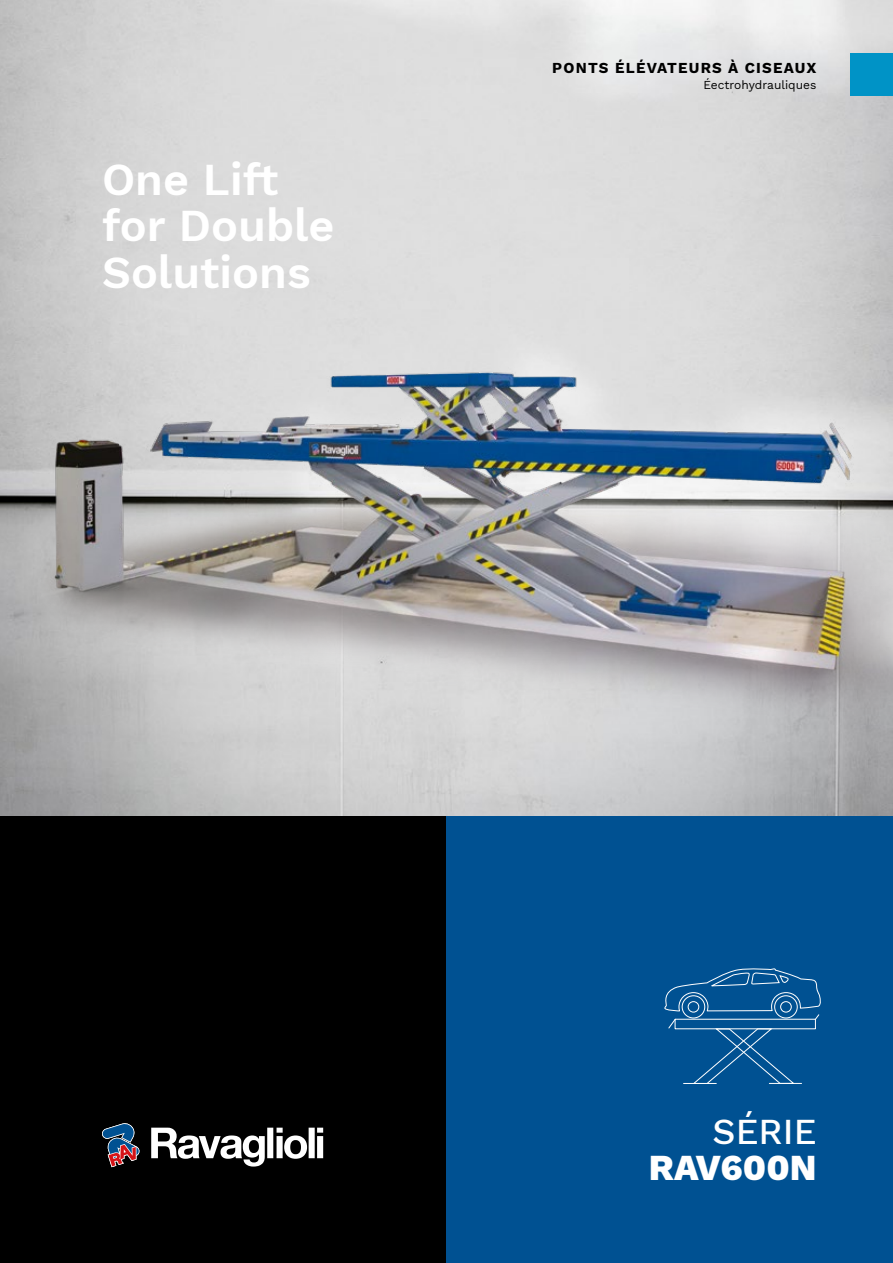
<style>
.page{position:relative;width:893px;height:1263px;background:#fff}
.page>*{position:absolute;margin:0;border:0;box-sizing:border-box;transform-origin:0 0}
.t1{font:600 45px/46.5px "Work Sans";color:#fff}
.t2{font:800 36px "Work Sans";color:#fff}
.t3{font:500 36px "Work Sans";color:#fff}
.t4{font:700 15px "Work Sans";letter-spacing:.08em;color:#000}
.t5{font:12px "Work Sans";color:#000}
</style>
<div class="page">
<div style="left:0;top:816px;width:446px;height:447px;background:#000"></div>
<div style="left:446px;top:816px;width:447px;height:447px;background:#005192"></div>
<img style="left:0;top:151px;width:893px;height:633px">
<svg style="left:664px;top:968px;width:157px;height:116px"></svg>
<div style="left:850px;top:53px;width:43px;height:43px;background:#0093c6"></div>
<svg style="left:151px;top:1128px;width:172px;height:38px"></svg>
<svg style="left:102px;top:1123px;width:38px;height:44px"></svg>
<p class="t1" style="left:102px;top:155px;width:234px">One Lift for Double<br>Solutions</p>
<p class="t4" style="left:552px;top:56px;width:266px">PONTS ÉLÉVATEURS À CISEAUX</p>
<p class="t5" style="left:703px;top:76px;width:114px">Éectrohydrauliques</p>
<p class="t3" style="left:713px;top:1104px;width:106px">SÉRIE</p>
<p class="t2" style="left:649px;top:1140px;width:169px">RAV600N</p>
</div>
